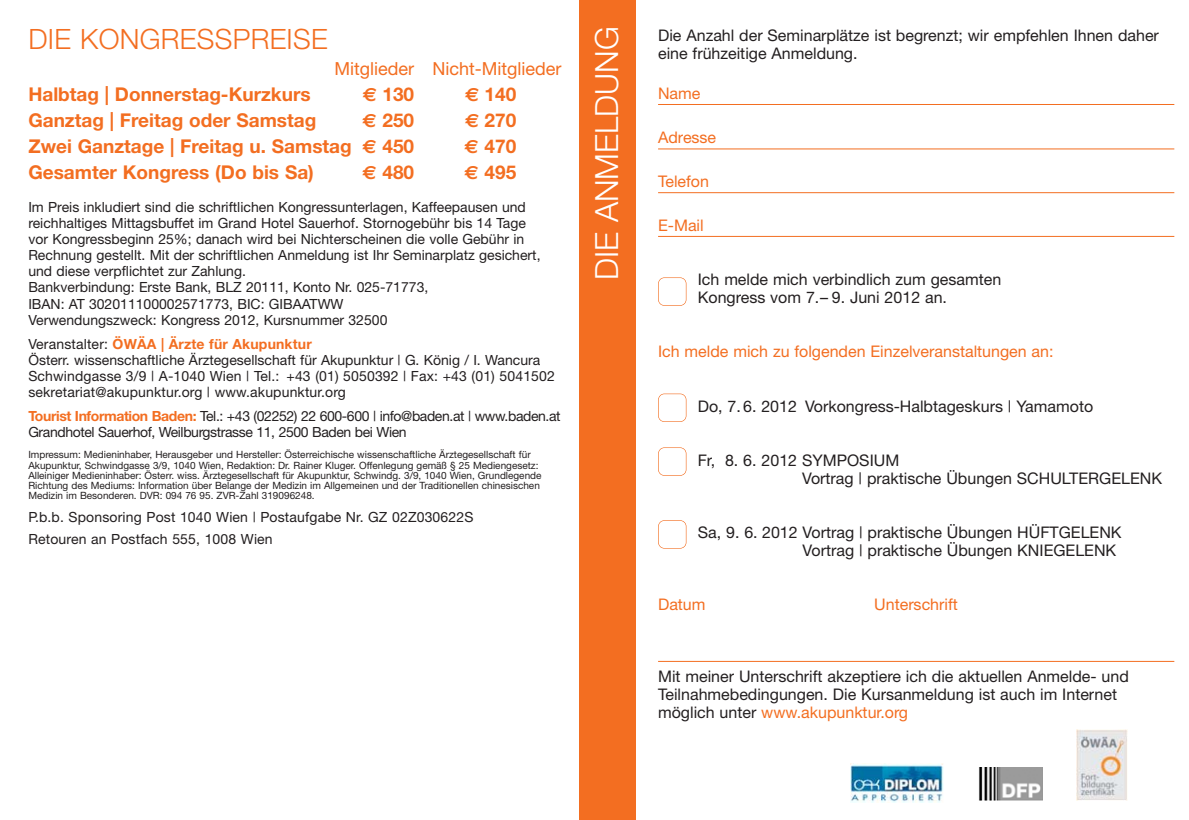
<style>
.page{position:relative;width:1189px;height:820px;background:#fff}
.page>*{position:absolute;margin:0;border:0;box-sizing:border-box;transform-origin:0 0}
.t1{font:300 32px "Helvetica Neue";color:#fff}
.t2{font:300 28px "Helvetica Neue";letter-spacing:.01em;color:#f36e21}
.t3{font:700 19px "Helvetica Neue";color:#f36e21}
.t4{font:18px "Helvetica Neue";color:#f36e21}
.t5{font:16px/18px "Helvetica Neue";color:#231f20}
.t6{font:16px "Helvetica Neue";color:#f36e21}
.t7{font:14px/16px "Helvetica Neue";color:#231f20}
.t8{font:14px/16px "Helvetica Neue";letter-spacing:-.03em;color:#231f20}
.t9{font:10px/10px "Helvetica Neue";color:#231f20}
.s1{font-family:"Euro Sans"}
.s2{font-weight:700;color:#f36e21}
.s3{color:#f36e21}
</style>
<div class="page">
<div style="left:578px;top:0;width:57px;height:819px;background:#f36e21"></div>
<hr style="left:658px;top:104px;width:516px;height:1px;background:#f36e21">
<hr style="left:658px;top:148px;width:516px;height:1px;background:#f36e21">
<hr style="left:658px;top:192px;width:516px;height:1px;background:#f36e21">
<hr style="left:658px;top:236px;width:516px;height:1px;background:#f36e21">
<div style="left:658px;top:277px;width:28px;height:28px;border:1px solid #f36e21;border-radius:6px"></div>
<div style="left:658px;top:393px;width:28px;height:28px;border:1px solid #f36e21;border-radius:6px"></div>
<div style="left:658px;top:447px;width:28px;height:28px;border:1px solid #f36e21;border-radius:6px"></div>
<div style="left:658px;top:520px;width:28px;height:28px;border:1px solid #f36e21;border-radius:6px"></div>
<hr style="left:658px;top:660px;width:516px;height:1px;background:#f36e21">
<div style="left:850px;top:763px;width:93px;height:40px;background:#f7ffff"></div>
<img style="left:850px;top:763px;width:93px;height:39px">
<img style="left:979px;top:767px;width:63px;height:32px">
<div style="left:1076px;top:727px;width:50px;height:75px;background:linear-gradient(to right,#e1dedd,#e4e0de)"></div>
<img style="left:1076px;top:728px;width:50px;height:71px">
<h2 class="t2" style="left:28px;top:29px;width:301px">DIE KONGRESSPREISE</h2>
<p class="t4" style="left:334px;top:62px;width:229px">Mitglieder Nicht-Mitglieder</p>
<h3 class="t3" style="left:28px;top:87px;width:284px">Halbtag | Donnerstag-Kurzkurs</h3>
<h3 class="t3" style="left:363px;top:87px;width:53px"><span class="s1">€</span> 130</h3>
<h3 class="t3" style="left:465px;top:87px;width:53px"><span class="s1">€</span> 140</h3>
<h3 class="t3" style="left:28px;top:113px;width:289px">Ganztag | Freitag oder Samstag</h3>
<h3 class="t3" style="left:362px;top:113px;width:53px"><span class="s1">€</span> 250</h3>
<h3 class="t3" style="left:465px;top:113px;width:53px"><span class="s1">€</span> 270</h3>
<h3 class="t3" style="left:28px;top:139px;width:387px">Zwei Ganztage | Freitag u. Samstag <span class="s1">€</span> 450</h3>
<h3 class="t3" style="left:464px;top:139px;width:53px"><span class="s1">€</span> 470</h3>
<h3 class="t3" style="left:28px;top:165px;width:287px">Gesamter Kongress (Do bis Sa)</h3>
<h3 class="t3" style="left:362px;top:165px;width:53px"><span class="s1">€</span> 480</h3>
<h3 class="t3" style="left:464px;top:165px;width:53px"><span class="s1">€</span> 495</h3>
<p class="t7" style="left:28px;top:201px;width:513px">Im Preis inkludiert sind die schriftlichen Kongressunterlagen, Kaffeepausen und reichhaltiges Mittagsbuffet im Grand Hotel Sauerhof. Stornogebühr bis 14 Tage vor Kongressbeginn 25%; danach wird bei Nichterscheinen die volle Gebühr in Rechnung gestellt. Mit der schriftlichen Anmeldung ist Ihr Seminarplatz gesichert, und diese verpflichtet zur Zahlung.<br>Bankverbindung: Erste Bank, BLZ 20111, Konto Nr. 025-71773,<br>IBAN: AT 302011100002571773, BIC: GIBAATWW<br>Verwendungszweck: Kongress 2012, Kursnummer 32500</p>
<p class="t7" style="left:28px;top:337px;width:528px">Veranstalter: <span class="s2">ÖWÄA | Ärzte für Akupunktur<br></span>Österr. wissenschaftliche Ärztegesellschaft für Akupunktur | G. König / I. Wancura Schwindgasse 3/9 | A-1040 Wien | Tel.: +43 (01) 5050392 | Fax: +43 (01) 5041502 sekretariat@akupunktur.org | www.akupunktur.org</p>
<p class="t8" style="left:28px;top:409px;width:533px"><span class="s2">Tourist Information Baden:</span> Tel.: +43 (02252) 22 600-600 | info@baden.at | www.baden.at<br>Grandhotel Sauerhof, Weilburgstrasse 11, 2500 Baden bei Wien</p>
<p class="t9" style="left:28px;top:450px;width:514px">Impressum: Medieninhaber, Herausgeber und Hersteller: Österreichische wissenschaftliche Ärztegesellschaft für Akupunktur, Schwindgasse 3/9, 1040 Wien, Redaktion: Dr. Rainer Kluger. Offenlegung gemäß § 25 Mediengesetz:<br>Alleiniger Medieninhaber: Österr. wiss. Ärztegesellschaft für Akupunktur, Schwindg. 3/9, 1040 Wien, Grundlegende Richtung des Mediums: Information über Belange der Medizin im Allgemeinen und der Traditionellen chinesischen Medizin im Besonderen. DVR: 094 76 95. ZVR-Zahl 319096248.</p>
<p class="t7" style="left:28px;top:506px;width:446px;line-height:22px">P.b.b. Sponsoring Post 1040 Wien | Postaufgabe Nr. GZ 02Z030622S<br>Retouren an Postfach 555, 1008 Wien</p>
<h1 class="t1" style="left:595px;top:280px;width:255px;rotate:-90deg">DIE ANMELDUNG</h1>
<p class="t5" style="left:658px;top:28px;width:502px">Die Anzahl der Seminarplätze ist begrenzt; wir empfehlen Ihnen daher eine frühzeitige Anmeldung.</p>
<p class="t6" style="left:658px;top:88px;width:44px">Name</p>
<p class="t6" style="left:658px;top:132px;width:60px">Adresse</p>
<p class="t6" style="left:658px;top:176px;width:52px">Telefon</p>
<p class="t6" style="left:658px;top:220px;width:47px">E-Mail</p>
<p class="t5" style="left:697px;top:272px;width:305px">Ich melde mich verbindlich zum gesamten<br>Kongress vom 7.– 9. Juni 2012 an.</p>
<p class="t6" style="left:658px;top:346px;width:397px">Ich melde mich zu folgenden Einzelveranstaltungen an:</p>
<p class="t5" style="left:697px;top:398px;width:397px">Do, 7.6. 2012 Vorkongress-Halbtageskurs | Yamamoto</p>
<p class="t5" style="left:802px;top:452px;width:361px;text-indent:-104px">Fr, 8. 6. 2012 SYMPOSIUM<br>Vortrag | praktische Übungen SCHULTERGELENK</p>
<p class="t5" style="left:802px;top:524px;width:320px;text-indent:-105px">Sa, 9. 6. 2012 Vortrag | praktische Übungen HÜFTGELENK<br>Vortrag | praktische Übungen KNIEGELENK</p>
<p class="t6" style="left:658px;top:598px;width:49px">Datum</p>
<p class="t6" style="left:874px;top:598px;width:85px">Unterschrift</p>
<p class="t5" style="left:658px;top:668px;width:472px">Mit meiner Unterschrift akzeptiere ich die aktuellen Anmelde- und<br>Teilnahmebedingungen. Die Kursanmeldung ist auch im Internet möglich unter <span class="s3">www.akupunktur.org</span></p>
</div>
